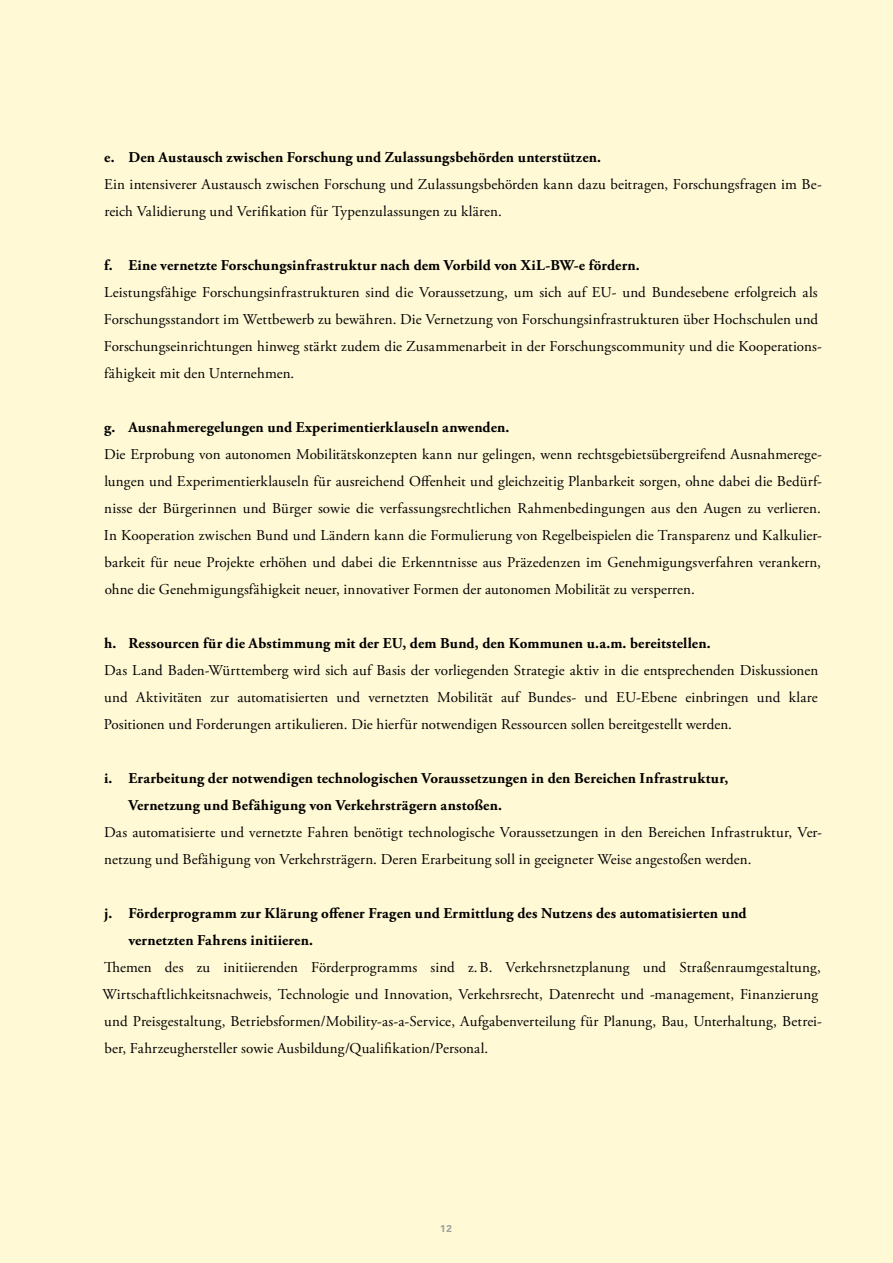
<style>
.page{position:relative;width:893px;height:1263px;background:#fff9d5}
.page>*{position:absolute;margin:0;border:0;box-sizing:border-box;transform-origin:0 0}
.t1{font:15px/27px "Adobe Garamond Pro";letter-spacing:.01em;color:#000}
.t2{font:700 15px/27px "Adobe Garamond Pro";letter-spacing:.01em;color:#000}
.t3{font:700 9.9px "Univers LT";color:#9d9d9c}
</style>
<div class="page">
<p class="t2" style="left:104px;top:144px;width:498px">e. Den Austausch zwischen Forschung und Zulassungsbehörden unterstützen.</p>
<p class="t1" style="left:104px;top:171px;width:719px">Ein intensiverer Austausch zwischen Forschung und Zulassungsbehörden kann dazu beitragen, Forschungsfragen im Be&shy;reich Validierung und Verifikation für Typenzulassungen zu klären.</p>
<p class="t2" style="left:104px;top:252px;width:537px">f. Eine vernetzte Forschungsinfrastruktur nach dem Vorbild von XiL-BW-e fördern.</p>
<p class="t1" style="left:104px;top:279px;width:720px">Leistungsfähige Forschungsinfrastrukturen sind die Voraussetzung, um sich auf EU- und Bundesebene erfolgreich als Forschungsstandort im Wettbewerb zu bewähren. Die Vernetzung von Forschungsinfrastrukturen über Hochschulen und Forschungseinrichtungen hinweg stärkt zudem die Zusammenarbeit in der Forschungscommunity und die Kooperations&shy;fähigkeit mit den Unternehmen.</p>
<p class="t2" style="left:104px;top:414px;width:407px">g. Ausnahmeregelungen und Experimentierklauseln anwenden.</p>
<p class="t1" style="left:104px;top:441px;width:719px;text-align:justify">Die Erprobung von autonomen Mobilitätskonzepten kann nur gelingen, wenn rechtsgebietsübergreifend Ausnahmerege&shy;lungen und Experimentierklauseln für ausreichend Offenheit und gleichzeitig Planbarkeit sorgen, ohne dabei die Bedürf&shy;nisse der Bürgerinnen und Bürger sowie die verfassungsrechtlichen Rahmenbedingungen aus den Augen zu verlieren.<br>In Kooperation zwischen Bund und Ländern kann die Formulierung von Regelbeispielen die Transparenz und Kalkulier&shy;barkeit für neue Projekte erhöhen und dabei die Erkenntnisse aus Präzedenzen im Genehmigungsverfahren verankern, ohne die Genehmigungsfähigkeit neuer, innovativer Formen der autonomen Mobilität zu versperren.</p>
<p class="t2" style="left:104px;top:630px;width:608px">h. Ressourcen für die Abstimmung mit der EU, dem Bund, den Kommunen u.a.m. bereitstellen.</p>
<p class="t1" style="left:104px;top:657px;width:716px;text-align:justify">Das Land Baden-Württemberg wird sich auf Basis der vorliegenden Strategie aktiv in die entsprechenden Diskussionen und Aktivitäten zur automatisierten und vernetzten Mobilität auf Bundes- und EU-Ebene einbringen und klare Positionen und Forderungen artikulieren. Die hierfür notwendigen Ressourcen sollen bereitgestellt werden.</p>
<p class="t2" style="left:128px;top:765px;width:601px;text-indent:-24px">i. Erarbeitung der notwendigen technologischen Voraussetzungen in den Bereichen Infrastruktur,<br>Vernetzung und Befähigung von Verkehrsträgern anstoßen.</p>
<p class="t1" style="left:104px;top:819px;width:719px">Das automatisierte und vernetzte Fahren benötigt technologische Voraussetzungen in den Bereichen Infrastruktur, Ver&shy;netzung und Befähigung von Verkehrsträgern. Deren Erarbeitung soll in geeigneter Weise angestoßen werden.</p>
<p class="t2" style="left:128px;top:900px;width:620px;text-indent:-24px">j. Förderprogramm zur Klärung offener Fragen und Ermittlung des Nutzens des automatisierten und vernetzten Fahrens initiieren.</p>
<p class="t1" style="left:103px;top:954px;width:721px">Themen des zu initiierenden Förderprogramms sind z.B. Verkehrsnetzplanung und Straßenraumgestaltung, Wirtschaftlichkeitsnachweis, Technologie und Innovation, Verkehrsrecht, Datenrecht und -management, Finanzierung und Preisgestaltung, Betriebsformen/Mobility-as-a-Service, Aufgabenverteilung für Planung, Bau, Unterhaltung, Betrei&shy;ber, Fahrzeughersteller sowie Ausbildung/Qualifikation/Personal.</p>
<p class="t3" style="left:440px;top:1223px;width:14px">12</p>
</div>
